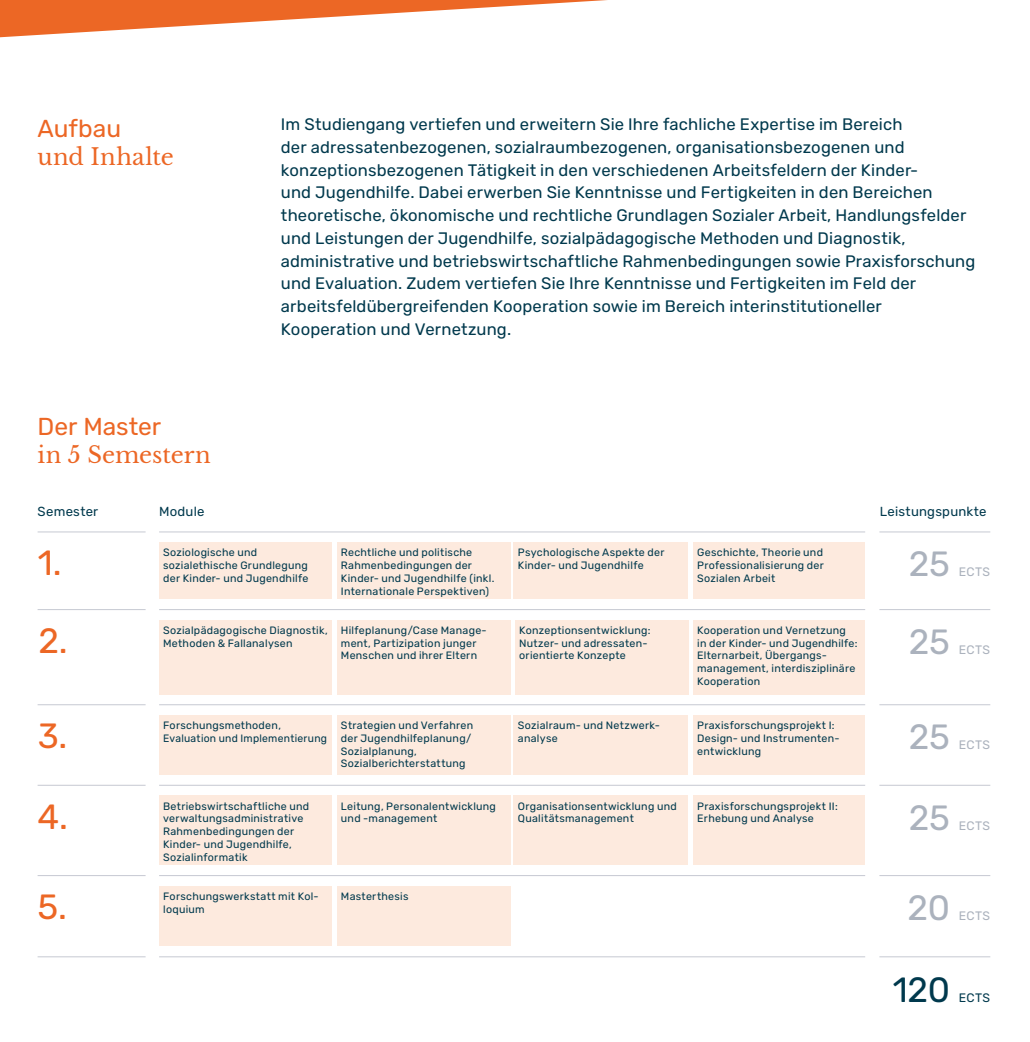
<style>
.page{position:relative;width:1030px;height:1042px;background:#fff}
.page>*{position:absolute;margin:0;border:0;box-sizing:border-box;transform-origin:0 0}
.t1{font:35px "Rubik";color:#ec6725}
.t2{font:35px "Rubik";letter-spacing:-.005em;color:#abb2bd}
.t3{font:35px "Rubik";color:#00394d}
.t4{font:24.5px "Rubik";letter-spacing:-.005em;color:#ec6725}
.t5{font:22.75px "Libre Baskerville";color:#ec6725}
.t6{font:16.62px/22.8px "Rubik";letter-spacing:.01em;color:#00394d}
.t7{font:13.12px "Rubik";letter-spacing:.02em;color:#00394d}
.t8{font:12.25px "Rubik";letter-spacing:.03em;color:#abb2bd}
.t9{font:12.25px "Rubik";color:#00394d}
.t10{font:10.67px/12.8px "Rubik";letter-spacing:.025em;color:#00394d}
</style>
<div class="page">
<svg style="left:0;top:0;width:607px;height:38px"></svg>
<div style="left:159px;top:620px;width:173px;height:74px;background:#fdeade"></div>
<div style="left:337px;top:620px;width:173px;height:74px;background:#fdeade"></div>
<div style="left:515px;top:620px;width:173px;height:74px;background:#fdeade"></div>
<div style="left:693px;top:620px;width:172px;height:74px;background:#fdeade"></div>
<div style="left:693px;top:715px;width:172px;height:60px;background:#fdeade"></div>
<div style="left:337px;top:715px;width:173px;height:59px;background:#fdeade"></div>
<div style="left:514px;top:715px;width:174px;height:59px;background:#fdeade"></div>
<div style="left:159px;top:795px;width:173px;height:69px;background:#fdeade"></div>
<div style="left:337px;top:795px;width:173px;height:69px;background:#fdeade"></div>
<div style="left:514px;top:795px;width:174px;height:69px;background:#fdeade"></div>
<div style="left:693px;top:795px;width:172px;height:69px;background:#fdeade"></div>
<div style="left:159px;top:886px;width:173px;height:60px;background:#fdeade"></div>
<div style="left:337px;top:886px;width:173px;height:60px;background:#fdeade"></div>
<div style="left:159px;top:542px;width:173px;height:57px;background:#fdeade"></div>
<div style="left:337px;top:542px;width:173px;height:57px;background:#fdeade"></div>
<div style="left:514px;top:542px;width:174px;height:57px;background:#fdeade"></div>
<div style="left:693px;top:542px;width:172px;height:57px;background:#fdeade"></div>
<div style="left:159px;top:715px;width:173px;height:60px;background:#fdeade"></div>
<hr style="left:38px;top:531px;width:108px;height:1px;background:#c6c9d2">
<hr style="left:879px;top:531px;width:111px;height:1px;background:#c6c9d2">
<hr style="left:159px;top:531px;width:706px;height:1px;background:#c6c9d2">
<hr style="left:38px;top:609px;width:108px;height:1px;background:#c6c9d2">
<hr style="left:879px;top:609px;width:111px;height:1px;background:#c6c9d2">
<hr style="left:159px;top:609px;width:706px;height:1px;background:#c6c9d2">
<hr style="left:38px;top:704px;width:108px;height:1px;background:#c6c9d2">
<hr style="left:879px;top:704px;width:111px;height:1px;background:#c6c9d2">
<hr style="left:159px;top:704px;width:706px;height:1px;background:#c6c9d2">
<hr style="left:38px;top:785px;width:108px;height:1px;background:#c6c9d2">
<hr style="left:879px;top:785px;width:111px;height:1px;background:#c6c9d2">
<hr style="left:159px;top:785px;width:706px;height:1px;background:#c6c9d2">
<hr style="left:38px;top:875px;width:108px;height:1px;background:#c6c9d2">
<hr style="left:879px;top:875px;width:111px;height:1px;background:#c6c9d2">
<hr style="left:159px;top:875px;width:706px;height:1px;background:#c6c9d2">
<hr style="left:38px;top:956px;width:108px;height:1px;background:#c6c9d2">
<hr style="left:879px;top:956px;width:111px;height:1px;background:#c6c9d2">
<hr style="left:159px;top:956px;width:706px;height:1px;background:#c6c9d2">
<h2 class="t4" style="left:38px;top:115px;width:85px">Aufbau</h2>
<h3 class="t5" style="left:38px;top:143px;width:138px">und Inhalte</h3>
<h2 class="t4" style="left:38px;top:413px;width:125px">Der Master</h2>
<h3 class="t5" style="left:38px;top:441px;width:175px">in 5 Semestern</h3>
<p class="t6" style="left:281px;top:113px;width:696px">Im Studiengang vertiefen und erweitern Sie Ihre fachliche Expertise im Bereich<br>der adressatenbezogenen, sozialraumbezogenen, organisationsbezogenen und konzeptionsbezogenen Tätigkeit in den verschiedenen Arbeitsfeldern der Kinder-<br>und Jugendhilfe. Dabei erwerben Sie Kenntnisse und Fertigkeiten in den Bereichen theoretische, ökonomische und rechtliche Grundlagen Sozialer Arbeit, Handlungsfelder und Leistungen der Jugendhilfe, sozialpädagogische Methoden und Diagnostik, administrative und betriebswirtschaftliche Rahmenbedingungen sowie Praxisforschung und Evaluation. Zudem vertiefen Sie Ihre Kenntnisse und Fertigkeiten im Feld der arbeitsfeldübergreifenden Kooperation sowie im Bereich interinstitutioneller Kooperation und Vernetzung.</p>
<p class="t7" style="left:38px;top:504px;width:62px">Semester</p>
<p class="t7" style="left:159px;top:504px;width:47px">Module</p>
<p class="t7" style="left:880px;top:504px;width:108px">Leistungspunkte</p>
<h1 class="t1" style="left:38px;top:543px;width:25px">1.</h1>
<p class="t10" style="left:163px;top:546px;width:147px">Soziologische und sozialethische Grundlegung der Kinder- und Jugendhilfe</p>
<p class="t10" style="left:341px;top:546px;width:155px">Rechtliche und politische<br>Rahmenbedingungen der<br>Kinder- und Jugendhilfe (inkl.<br>Internationale Perspektiven)</p>
<p class="t10" style="left:518px;top:546px;width:148px">Psychologische Aspekte der<br>Kinder- und Jugendhilfe</p>
<p class="t10" style="left:697px;top:546px;width:128px;text-align:justify">Geschichte, Theorie und Professionalisierung der Sozialen Arbeit</p>
<h1 class="t2" style="left:909px;top:544px;width:43px">25</h1>
<p class="t8" style="left:959px;top:565px;width:33px">ECTS</p>
<h1 class="t1" style="left:38px;top:621px;width:31px">2.</h1>
<h1 class="t1" style="left:38px;top:716px;width:31px">3.</h1>
<p class="t10" style="left:163px;top:624px;width:166px">Sozialpädagogische Diagnostik,<br>Methoden &amp; Fallanalysen</p>
<p class="t10" style="left:341px;top:624px;width:147px">Hilfeplanung/Case Manage&shy;ment, Partizipation junger<br>Menschen und ihrer Eltern</p>
<p class="t10" style="left:519px;top:624px;width:133px">Konzeptionsentwicklung:<br>Nutzer- und adressaten&shy;orientierte Konzepte</p>
<p class="t10" style="left:697px;top:624px;width:162px">Kooperation und Vernetzung in der Kinder- und Jugendhilfe:<br>Elternarbeit, Übergangs&shy;management, interdisziplinäre<br>Kooperation</p>
<p class="t10" style="left:697px;top:719px;width:144px">Praxisforschungsprojekt I:<br>Design- und Instrumenten&shy;entwicklung</p>
<p class="t10" style="left:341px;top:719px;width:134px">Strategien und Verfahren der Jugendhilfeplanung/<br>Sozialplanung,<br>Sozialberichterstattung</p>
<p class="t10" style="left:518px;top:719px;width:143px">Sozialraum- und Netzwerk&shy;analyse</p>
<p class="t10" style="left:163px;top:719px;width:165px">Forschungsmethoden,<br>Evaluation und Implementierung</p>
<h1 class="t2" style="left:909px;top:622px;width:43px">25</h1>
<p class="t8" style="left:959px;top:642px;width:33px">ECTS</p>
<h1 class="t2" style="left:909px;top:717px;width:43px">25</h1>
<p class="t8" style="left:959px;top:738px;width:33px">ECTS</p>
<h1 class="t1" style="left:38px;top:797px;width:32px">4.</h1>
<h1 class="t1" style="left:38px;top:887px;width:31px">5.</h1>
<p class="t10" style="left:163px;top:800px;width:148px">Betriebswirtschaftliche und verwaltungsadministrative<br>Rahmenbedingungen der<br>Kinder- und Jugendhilfe,<br>Sozialinformatik</p>
<p class="t10" style="left:341px;top:800px;width:157px">Leitung, Personalentwicklung und -management</p>
<p class="t10" style="left:518px;top:800px;width:160px">Organisationsentwicklung und<br>Qualitätsmanagement</p>
<p class="t10" style="left:697px;top:800px;width:142px">Praxisforschungsprojekt II:<br>Erhebung und Analyse</p>
<p class="t10" style="left:163px;top:890px;width:157px">Forschungswerkstatt mit Kol&shy;loquium</p>
<p class="t10" style="left:341px;top:890px;width:69px">Masterthesis</p>
<h1 class="t2" style="left:909px;top:798px;width:43px">25</h1>
<p class="t8" style="left:959px;top:819px;width:33px">ECTS</p>
<h1 class="t2" style="left:908px;top:888px;width:44px">20</h1>
<p class="t8" style="left:959px;top:909px;width:33px">ECTS</p>
<h1 class="t3" style="left:893px;top:970px;width:59px">120</h1>
<p class="t9" style="left:959px;top:991px;width:33px">ECTS</p>
</div>
